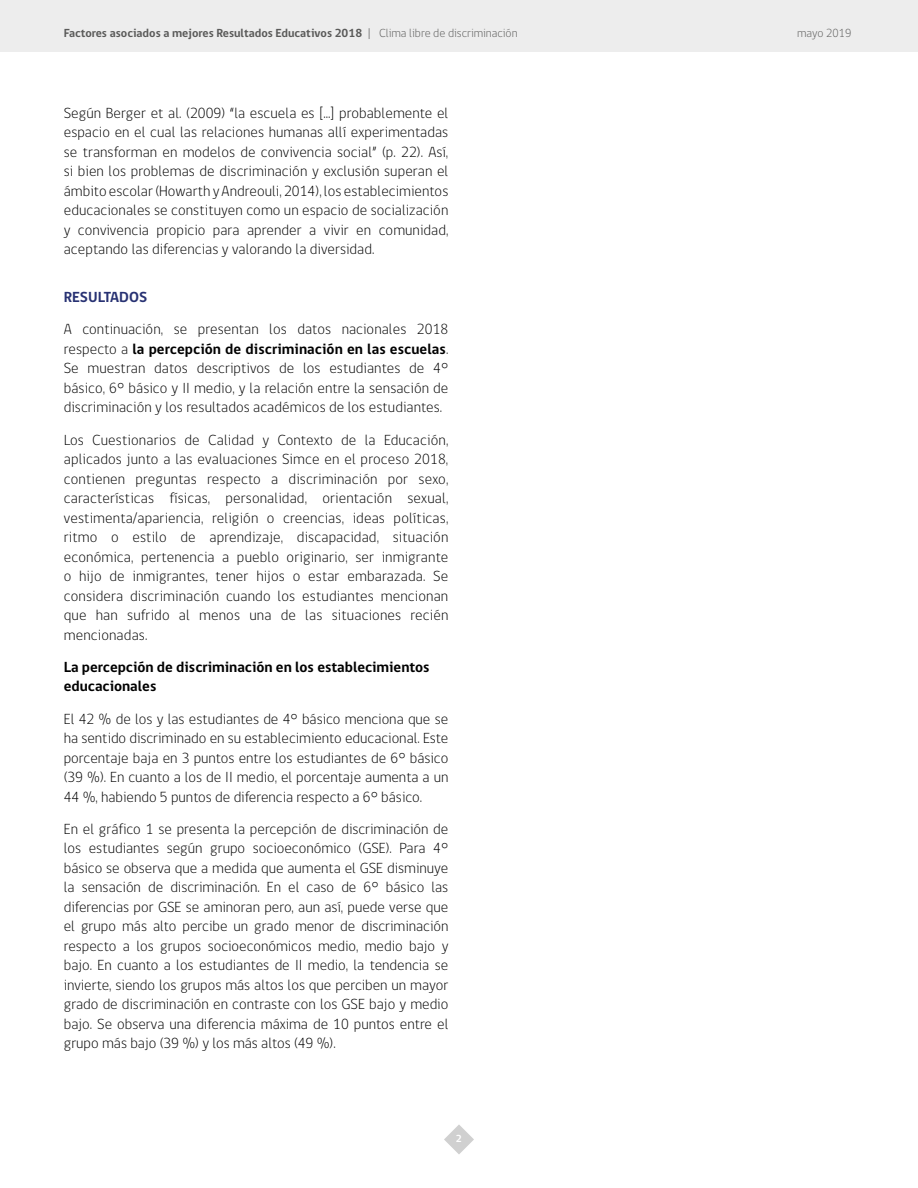
<style>
.page{position:relative;width:918px;height:1188px;background:#fff}
.page>*{position:absolute;margin:0;border:0;box-sizing:border-box;transform-origin:0 0}
.t1{font:300 15px/19.5px "gob CL";letter-spacing:.005em;color:#000;text-align:justify}
.t2{font:700 15px/19.5px "gob CL";color:#000}
.t3{font:700 15px "gob CL";letter-spacing:.005em;color:#283273}
.t4{font:700 12px "gob CL";color:#5a5a59}
.t5{font:300 12px "gob CL";color:#5a5a59}
.t6{font:700 10.5px "gob CL";color:#fff}
.s1{font-weight:300}
.s2{font-weight:700}
</style>
<div class="page">
<div style="left:0;top:0;width:918px;height:52px;background:#ededed"></div>
<svg style="left:444px;top:1125px;width:30px;height:29px"></svg>
<p class="t4" style="left:64px;top:25px;width:455px">Factores asociados a mejores Resultados Educativos 2018 <span class="s1">| Clima libre de discriminación</span></p>
<p class="t5" style="left:797px;top:25px;width:56px">mayo 2019</p>
<p class="t1" style="left:64px;top:104px;width:386px">Según Berger et al. (2009) “la escuela es […] probablemente el espacio en el cual las relaciones humanas allí experimentadas se transforman en modelos de convivencia social” (p. 22). Así, si bien los problemas de discriminación y exclusión superan el ámbito escolar (Howarth y Andreouli, 2014), los establecimientos educacionales se constituyen como un espacio de socialización y convivencia propicio para aprender a vivir en comunidad, aceptando las diferencias y valorando la diversidad.</p>
<p class="t3" style="left:64px;top:287px;width:85px">RESULTADOS</p>
<p class="t1" style="left:64px;top:320px;width:386px">A continuación, se presentan los datos nacionales 2018 respecto a <span class="s2">la percepción de discriminación en las escuelas</span>.<br>Se muestran datos descriptivos de los estudiantes de 4° básico, 6° básico y II medio, y la relación entre la sensación de discriminación y los resultados académicos de los estudiantes.</p>
<p class="t1" style="left:64px;top:430px;width:386px">Los Cuestionarios de Calidad y Contexto de la Educación, aplicados junto a las evaluaciones Simce en el proceso 2018, contienen preguntas respecto a discriminación por sexo, características físicas, personalidad, orientación sexual, vestimenta/apariencia, religión o creencias, ideas políticas, ritmo o estilo de aprendizaje, discapacidad, situación económica, pertenencia a pueblo originario, ser inmigrante o hijo de inmigrantes, tener hijos o estar embarazada. Se considera discriminación cuando los estudiantes mencionan que han sufrido al menos una de las situaciones recién mencionadas.</p>
<p class="t2" style="left:64px;top:657px;width:367px">La percepción de discriminación en los establecimientos educacionales</p>
<p class="t1" style="left:64px;top:709px;width:386px">El 42 % de los y las estudiantes de 4° básico menciona que se ha sentido discriminado en su establecimiento educacional. Este porcentaje baja en 3 puntos entre los estudiantes de 6° básico (39 %). En cuanto a los de II medio, el porcentaje aumenta a un 44 %, habiendo 5 puntos de diferencia respecto a 6° básico.</p>
<p class="t1" style="left:64px;top:819px;width:386px">En el gráfico 1 se presenta la percepción de discriminación de los estudiantes según grupo socioeconómico (GSE). Para 4° básico se observa que a medida que aumenta el GSE disminuye la sensación de discriminación. En el caso de 6° básico las diferencias por GSE se aminoran pero, aun así, puede verse que el grupo más alto percibe un grado menor de discriminación respecto a los grupos socioeconómicos medio, medio bajo y bajo. En cuanto a los estudiantes de II medio, la tendencia se invierte, siendo los grupos más altos los que perciben un mayor grado de discriminación en contraste con los GSE bajo y medio bajo. Se observa una diferencia máxima de 10 puntos entre el grupo más bajo (39 %) y los más altos (49 %).</p>
<p class="t6" style="left:456px;top:1132px;width:8px">2</p>
</div>
